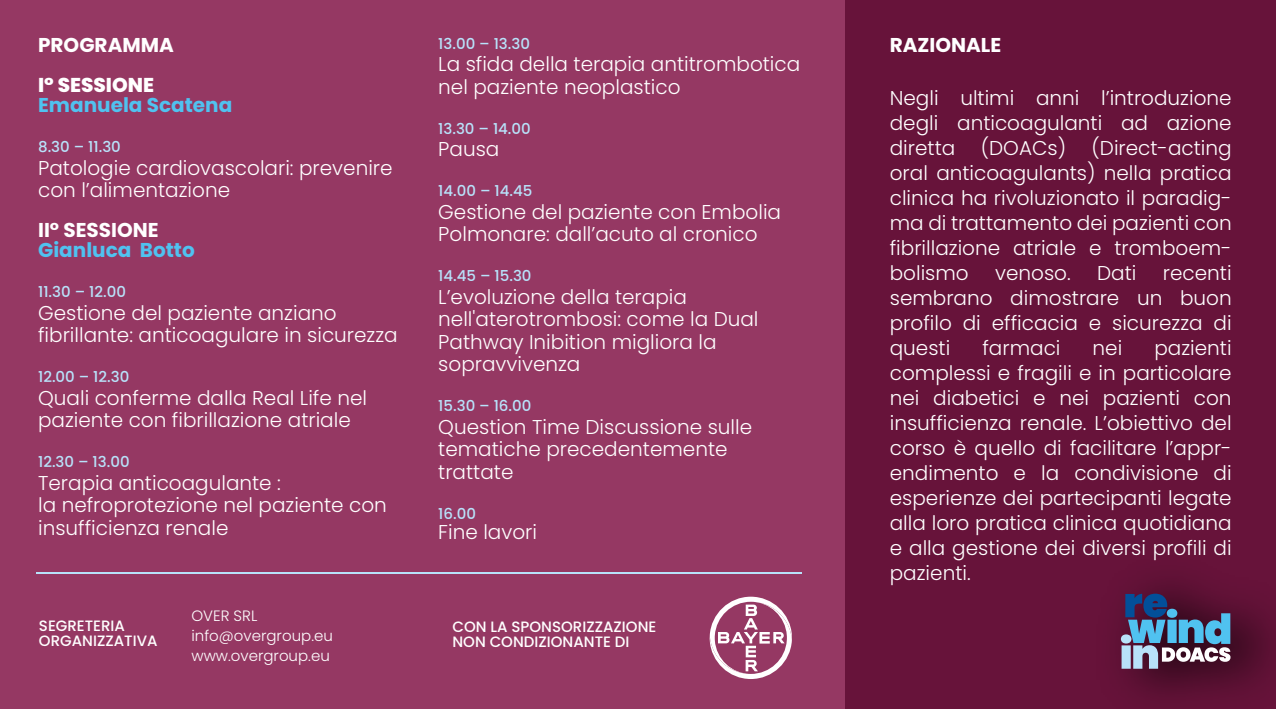
<style>
.page{position:relative;width:1276px;height:709px;background:#fff}
.page>*{position:absolute;margin:0;border:0;box-sizing:border-box;transform-origin:0 0}
.t1{font:300 20px/25px "Poppins";color:#fff}
.t2{font:700 20px "Poppins";color:#fff}
.t3{font:700 20px "Poppins";color:#50c2f0}
.t4{font:800 20px "Poppins";color:#fff}
.t5{font:500 15px "Poppins";color:#b8e2fa}
.t6{font:500 15px/15px "Poppins";color:#fff}
.t7{font:300 15px/20px "Poppins";color:#fff}
</style>
<div class="page">
<div style="left:843px;top:0;width:433px;height:709px;background:#67133a"></div>
<div style="left:0;top:0;width:844px;height:709px;background:#953863"></div>
<hr style="left:36px;top:572px;width:766px;height:2px;background:#b8e2fa">
<svg style="left:709px;top:596px;width:83px;height:83px"></svg>
<img style="left:1120px;top:583px;width:151px;height:113px">
<svg style="left:1121px;top:593px;width:109px;height:75px;background:#5c6385"></svg>
<p class="t2" style="left:38px;top:34px;width:137px">PROGRAMMA</p>
<p class="t4" style="left:38px;top:74px;width:117px">I° SESSIONE</p>
<p class="t3" style="left:38px;top:94px;width:196px">Emanuela Scatena</p>
<p class="t5" style="left:38px;top:138px;width:84px">8.30 – 11.30</p>
<p class="t1" style="left:38px;top:157px;width:356px;line-height:22.5px">Patologie cardiovascolari: prevenire con l’alimentazione</p>
<p class="t2" style="left:38px;top:219px;width:122px">II° SESSIONE</p>
<p class="t3" style="left:38px;top:239px;width:158px">Gianluca Botto</p>
<p class="t5" style="left:38px;top:283px;width:89px">11.30 – 12.00</p>
<p class="t1" style="left:38px;top:302px;width:361px;line-height:22.5px">Gestione del paziente anziano fibrillante: anticoagulare in sicurezza</p>
<p class="t5" style="left:38px;top:368px;width:93px">12.00 – 12.30</p>
<p class="t1" style="left:38px;top:387px;width:330px;line-height:22.5px">Quali conferme dalla Real Life nel paziente con fibrillazione atriale</p>
<p class="t5" style="left:38px;top:453px;width:93px">12.30 – 13.00</p>
<p class="t1" style="left:38px;top:472px;width:350px;line-height:22.5px">Terapia anticoagulante :<br>la nefroprotezione nel paziente con insufficienza renale</p>
<p class="t5" style="left:438px;top:35px;width:93px">13.00 – 13.30</p>
<p class="t1" style="left:438px;top:53px;width:363px;line-height:22.5px">La sfida della terapia antitrombotica nel paziente neoplastico</p>
<p class="t5" style="left:438px;top:120px;width:94px">13.30 – 14.00</p>
<p class="t1" style="left:438px;top:137px;width:63px">Pausa</p>
<p class="t5" style="left:438px;top:182px;width:96px">14.00 – 14.45</p>
<p class="t1" style="left:438px;top:200px;width:344px;line-height:22.5px">Gestione del paziente con Embolia<br>Polmonare: dall’acuto al cronico</p>
<p class="t5" style="left:438px;top:267px;width:95px">14.45 – 15.30</p>
<p class="t1" style="left:438px;top:285px;width:322px;line-height:22.5px">L’evoluzione della terapia nell'aterotrombosi: come la Dual<br>Pathway Inibition migliora la sopravvivenza</p>
<p class="t5" style="left:438px;top:397px;width:95px">15.30 – 16.00</p>
<p class="t1" style="left:438px;top:415px;width:315px;line-height:22.5px">Question Time Discussione sulle tematiche precedentemente trattate</p>
<p class="t5" style="left:438px;top:505px;width:39px">16.00</p>
<p class="t1" style="left:438px;top:519px;width:100px">Fine lavori</p>
<p class="t7" style="left:191px;top:606px;width:143px">OVER SRL info@overgroup.eu www.overgroup.eu</p>
<p class="t6" style="left:39px;top:618px;width:120px">SEGRETERIA<br>ORGANIZZATIVA</p>
<p class="t6" style="left:452px;top:619px;width:205px">CON LA SPONSORIZZAZIONE<br>NON CONDIZIONANTE DI</p>
<p class="t2" style="left:890px;top:34px;width:113px">RAZIONALE</p>
<p class="t1" style="left:890px;top:85px;width:343px;text-align:justify">Negli ultimi anni l’introduzione degli anticoagulanti ad azione diretta</p>
<p class="t1" style="left:890px;top:135px;width:343px;text-align:justify;text-indent:202px">(Direct-acting oral anticoagulants) nella pratica clinica ha rivoluzionato il paradig&shy;ma di trattamento dei pazienti con fibrillazione atriale e tromboem&shy;bolismo</p>
<p class="t1" style="left:980px;top:135px;width:87px">(DOACs)</p>
<p class="t1" style="left:890px;top:260px;width:343px;text-align:justify;text-indent:273px">recenti sembrano dimostrare un buon profilo di efficacia e sicurezza di questi</p>
<p class="t1" style="left:995px;top:260px;width:77px">venoso.</p>
<p class="t1" style="left:1097px;top:260px;width:41px">Dati</p>
<p class="t1" style="left:982px;top:335px;width:80px">farmaci</p>
<p class="t1" style="left:1092px;top:335px;width:31px">nei</p>
<p class="t1" style="left:890px;top:335px;width:343px;text-align:justify;text-indent:265px">pazienti complessi e fragili e in particolare nei diabetici e nei pazienti con insufficienza renale. L’obiettivo del corso è quello di facilitare l’appr&shy;endimento e la condivisione di esperienze dei partecipanti legate alla loro pratica clinica quotidiana e alla gestione dei diversi profili di pazienti.</p>
</div>
